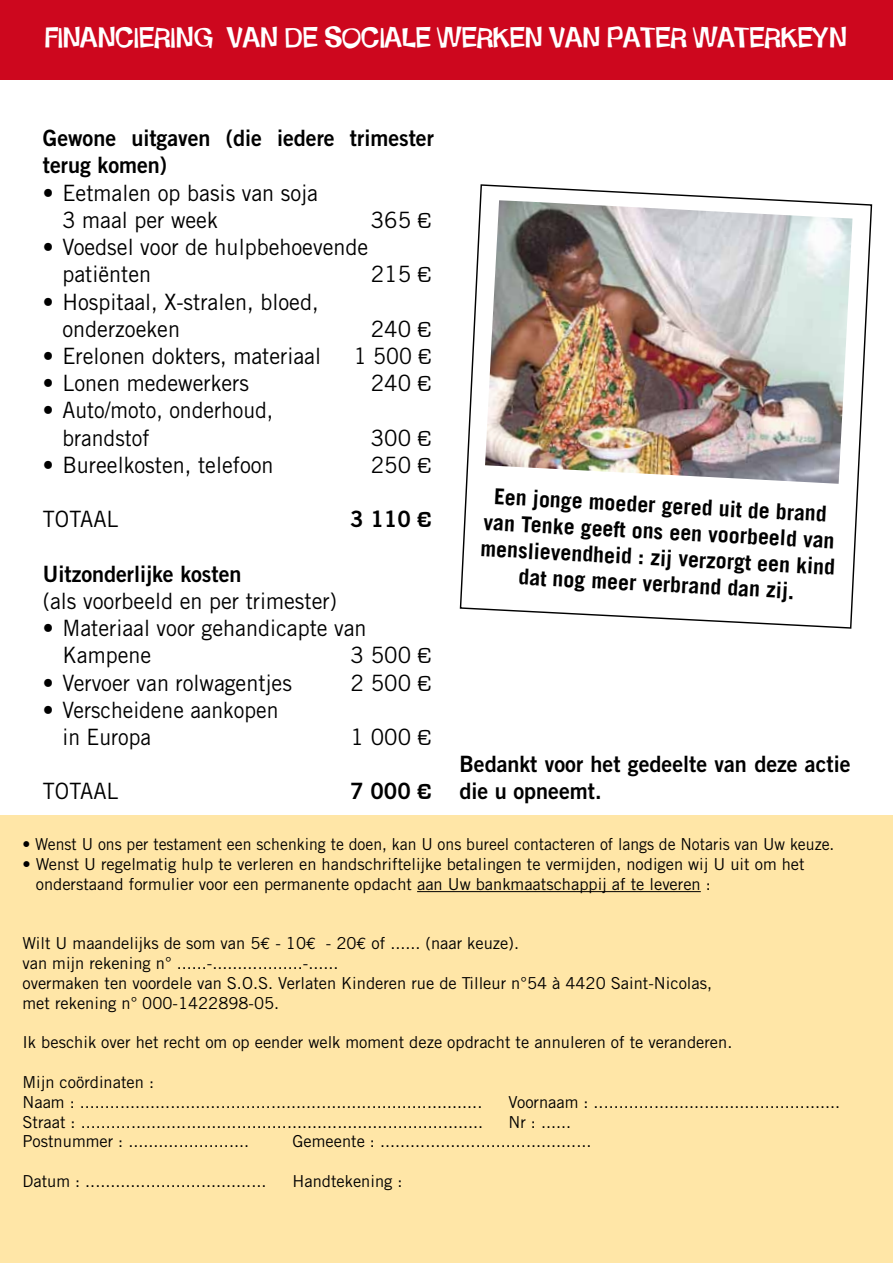
<style>
.page{position:relative;width:893px;height:1263px;background:#fff}
.page>*{position:absolute;margin:0;border:0;box-sizing:border-box;transform-origin:0 0}
.t1{font:27px "Schmelvetica";color:#fff}
.t2{font:22.5px/27.2px "Trade Gothic";color:#000;scale:.96 1}
.t3{font:22.5px/27.2px "Trade Gothic Bold Two";color:#000;scale:.96 1}
.t4{font:22.5px "Trade Gothic";color:#000}
.t5{font:22.5px "Trade Gothic Bold Two";color:#000}
.t6{font:22.5px "Trade Gothic";color:#000;scale:.94 1}
.t7{font:700 21.9px/26.2px "Trade Gothic";color:#000;text-align:center}
.t8{font:16.5px/19.8px "Trade Gothic";color:#000}
.t9{font:16.5px "Trade Gothic";color:#000;scale:.96 1}
.s1{font-family:"Eurostile"}
.s2{font-family:"Eurostile";font-weight:700}
.s3{font-family:"Euro Mono"}
</style>
<div class="page">
<div style="left:0;top:0;width:893px;height:80px;background:#cd071e"></div>
<div style="left:0;top:815px;width:893px;height:448px;background:#ffe6a7"></div>
<hr style="left:417px;top:891px;width:284px;height:1px;background:#000">
<svg style="left:459px;top:184px;width:414px;height:445px"></svg>
<svg style="left:484px;top:200px;width:384px;height:293px"></svg>
<img style="left:485px;top:200px;width:367px;height:284px">
<h1 class="t1" style="left:45px;top:18px;width:804px">FINANCIERING VAN DE SOCIALE WERKEN VAN PATER WATERKEYN</h1>
<h2 class="t3" style="left:43px;top:124px;width:409px">Gewone uitgaven (die iedere trimester terug komen)</h2>
<h2 class="t2" style="left:62px;top:179px;width:268px;text-indent:-20px">• Eetmalen op basis van soja<br>3 maal per week</h2>
<h2 class="t4" style="left:371px;top:206px;width:62px">365 <span class="s1">€</span></h2>
<h2 class="t2" style="left:62px;top:233px;width:320px;text-indent:-20px">• Voedsel voor de hulpbehoevende patiënten</h2>
<h2 class="t4" style="left:371px;top:261px;width:62px">215 <span class="s1">€</span></h2>
<h2 class="t2" style="left:62px;top:288px;width:268px;text-indent:-20px">• Hospitaal, X-stralen, bloed, onderzoeken</h2>
<h2 class="t4" style="left:371px;top:315px;width:62px">240 <span class="s1">€</span></h2>
<h2 class="t2" style="left:43px;top:342px;width:291px">• Erelonen dokters, materiaal</h2>
<h2 class="t6" style="left:354px;top:342px;width:84px">1 500 <span class="s1">€</span></h2>
<h2 class="t2" style="left:43px;top:369px;width:216px">• Lonen medewerkers</h2>
<h2 class="t4" style="left:371px;top:370px;width:62px">240 <span class="s1">€</span></h2>
<h2 class="t2" style="left:62px;top:397px;width:221px;text-indent:-19px">• Auto/moto, onderhoud, brandstof</h2>
<h2 class="t4" style="left:371px;top:424px;width:62px">300 <span class="s1">€</span></h2>
<h2 class="t2" style="left:43px;top:451px;width:242px">• Bureelkosten, telefoon</h2>
<h2 class="t4" style="left:371px;top:451px;width:62px">250 <span class="s1">€</span></h2>
<h2 class="t2" style="left:43px;top:505px;width:80px">TOTAAL</h2>
<h2 class="t5" style="left:350px;top:505px;width:83px">3 110 <span class="s2">€</span></h2>
<h2 class="t3" style="left:43px;top:560px;width:208px">Uitzonderlijke kosten</h2>
<h2 class="t2" style="left:43px;top:587px;width:308px">(als voorbeeld en per trimester)</h2>
<h2 class="t2" style="left:62px;top:614px;width:318px;text-indent:-20px">• Materiaal voor gehandicapte van<br>Kampene</h2>
<h2 class="t4" style="left:351px;top:642px;width:82px">3 500 <span class="s1">€</span></h2>
<h2 class="t2" style="left:43px;top:669px;width:261px">• Vervoer van rolwagentjes</h2>
<h2 class="t4" style="left:351px;top:669px;width:82px">2 500 <span class="s1">€</span></h2>
<h2 class="t2" style="left:62px;top:696px;width:227px;text-indent:-19px">• Verscheidene aankopen in Europa</h2>
<h2 class="t4" style="left:351px;top:723px;width:82px">1 000 <span class="s1">€</span></h2>
<h2 class="t2" style="left:43px;top:778px;width:80px">TOTAAL</h2>
<h2 class="t5" style="left:350px;top:777px;width:83px">7 000 <span class="s2">€</span></h2>
<h3 class="t7" style="left:484px;top:482px;width:357px;rotate:3deg">Een jonge moeder gered uit de brand van Tenke geeft ons een voorbeeld van menslievendheid : zij verzorgt een kind dat nog meer verbrand dan zij.</h3>
<h2 class="t3" style="left:459px;top:750px;width:409px">Bedankt voor het gedeelte van deze actie die u opneemt.</h2>
<p class="t9" style="left:22px;top:834px;width:847px">• Wenst U ons per testament een schenking te doen, kan U ons bureel contacteren of langs de Notaris van Uw keuze.</p>
<p class="t8" style="left:36px;top:854px;width:770px;text-indent:-13px">• Wenst U regelmatig hulp te verleren en handschriftelijke betalingen te vermijden, nodigen wij U uit om het onderstaand formulier voor een permanente opdacht aan Uw bankmaatschappij af te leveren :</p>
<p class="t8" style="left:22px;top:933px;width:691px">Wilt U maandelijks de som van 5<span class="s3">€</span> - 10<span class="s3">€</span> - 20<span class="s3">€</span> of ...... (naar keuze).<br>van mijn rekening n° ......-..................-......<br>overmaken ten voordele van S.O.S. Verlaten Kinderen rue de Tilleur n°54 à 4420 Saint-Nicolas, met rekening n° 000-1422898-05.</p>
<p class="t8" style="left:22px;top:1032px;width:711px">Ik beschik over het recht om op eender welk moment deze opdracht te annuleren of te veranderen.</p>
<p class="t8" style="left:22px;top:1072px;width:461px">Mijn coördinaten :<br>Naam : ................................................................................</p>
<p class="t8" style="left:508px;top:1092px;width:333px">Voornaam : .................................................</p>
<p class="t8" style="left:22px;top:1111px;width:462px">Straat : ................................................................................</p>
<p class="t8" style="left:508px;top:1111px;width:64px">Nr : ......</p>
<p class="t8" style="left:22px;top:1131px;width:228px">Postnummer : ........................</p>
<p class="t8" style="left:293px;top:1131px;width:300px">Gemeente : ..........................................</p>
<p class="t8" style="left:22px;top:1171px;width:245px">Datum : ....................................</p>
<p class="t8" style="left:293px;top:1171px;width:112px">Handtekening :</p>
</div>
